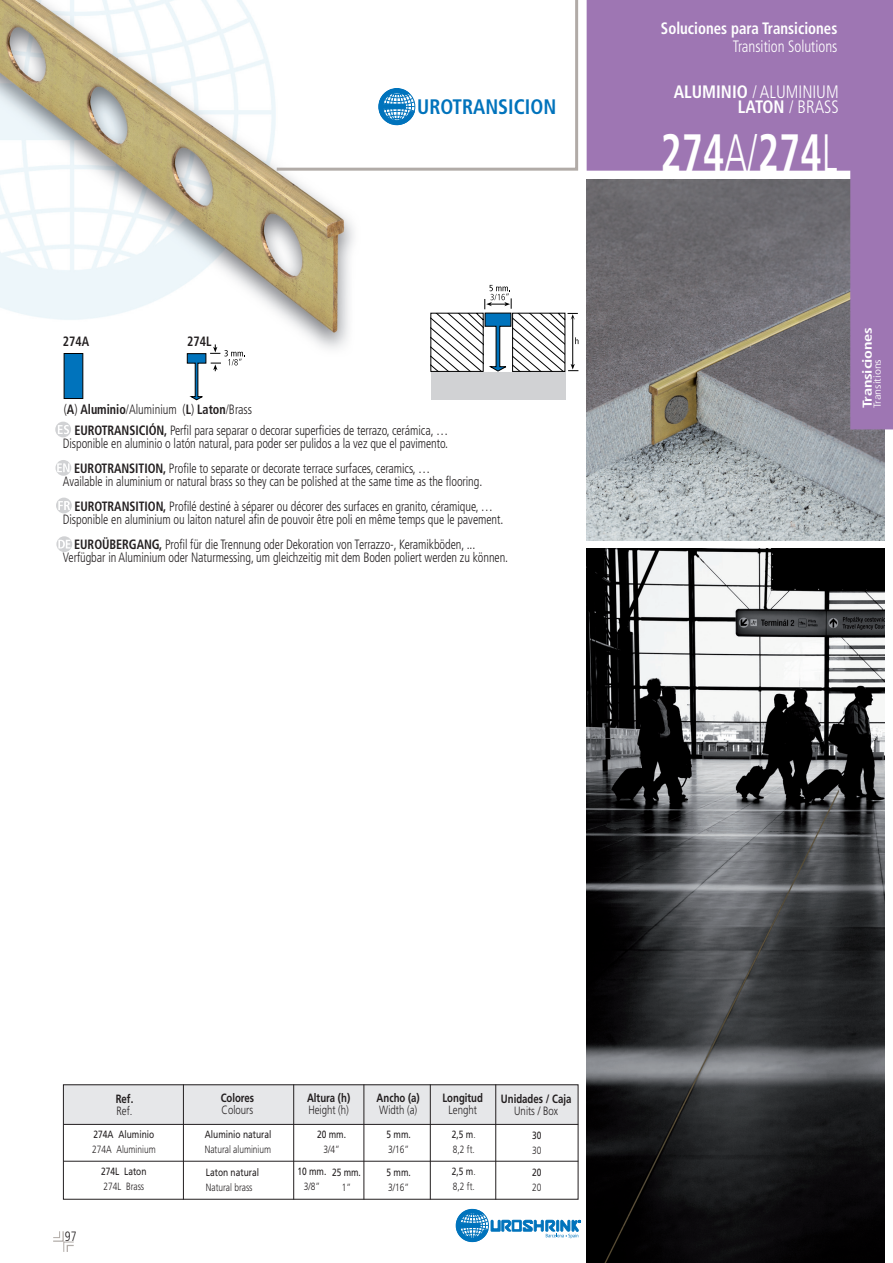
<style>
.page{position:relative;width:893px;height:1263px;background:#fff}
.page>*{position:absolute;margin:0;border:0;box-sizing:border-box;transform-origin:0 0}
.t1{font:700 condensed 52.5px "Frutiger";color:#fff;scale:.78 1}
.t2{font:700 condensed 21px "Frutiger";color:#0073bc;scale:.95 1}
.t3{font:300 condensed 18px/15px "Frutiger";color:#fff;text-align:right;scale:.95 1}
.t4{font:700 condensed 16.5px "Frutiger";color:#fff;scale:.9 1}
.t5{font:300 condensed 16.5px "Frutiger";color:#fff;scale:.9 1}
.t6{font:300 condensed 13.5px/12.8px "Frutiger";letter-spacing:-.005em;color:#231f20;scale:.9 1}
.t7{font:700 condensed 13.5px "Frutiger";color:#231f20;scale:.9 1}
.t8{font:700 condensed 12.9px "Frutiger";letter-spacing:-.01em;color:#fff;scale:1.27 1}
.t9{font:700 12px "Frutiger";color:#231f20;scale:.8 1}
.t10{font:300 12px "Frutiger";color:#231f20;scale:.8 1}
.t11{font:300 10.5px/15px "Frutiger";color:#231f20;scale:.8 1}
.t12{font:10.5px "Frutiger";color:#231f20;scale:.8 1}
.t13{font:300 condensed 10.2px "Frutiger";color:#fff;scale:1.27 1}
.s1{font-weight:700}
.s2{font-weight:300}
.s3{font-weight:400}
</style>
<div class="page">
<img style="left:587px;top:548px;width:297px;height:715px">
<img style="left:587px;top:429px;width:297px;height:112px">
<svg style="left:587px;top:0;width:306px;height:429px;background:#8b7795"></svg>
<img style="left:0;top:0;width:354px;height:363px">
<svg style="left:455px;top:1209px;width:126px;height:33px"></svg>
<svg style="left:53px;top:1231px;width:21px;height:21px"></svg>
<div style="left:55px;top:422px;width:16px;height:15px;background:#d1d2d4;border-radius:50%"></div>
<svg style="left:58px;top:425px;width:11px;height:9px"></svg>
<div style="left:56px;top:460px;width:15px;height:16px;background:#d1d2d4;border-radius:50%"></div>
<svg style="left:57px;top:463px;width:13px;height:9px"></svg>
<div style="left:56px;top:498px;width:16px;height:15px;background:#d1d2d4;border-radius:50%"></div>
<svg style="left:58px;top:501px;width:12px;height:9px"></svg>
<svg style="left:56px;top:536px;width:16px;height:16px"></svg>
<svg style="left:58px;top:540px;width:13px;height:8px"></svg>
<div style="left:63px;top:1084px;width:515px;height:40px;background:#e6e7e9"></div>
<div style="left:63px;top:1084px;width:515px;height:115px;border:1px solid #231f20"></div>
<hr style="left:63px;top:1124px;width:515px;height:1px;background:#231f20">
<hr style="left:63px;top:1161px;width:515px;height:1px;background:#231f20">
<hr style="left:183px;top:1084px;width:1px;height:115px;background:#231f20">
<hr style="left:293px;top:1084px;width:1px;height:115px;background:#231f20">
<hr style="left:363px;top:1084px;width:1px;height:115px;background:#231f20">
<hr style="left:430px;top:1084px;width:1px;height:115px;background:#231f20">
<hr style="left:495px;top:1084px;width:1px;height:115px;background:#231f20">
<div style="left:431px;top:373px;width:134px;height:27px;background:#d1d2d4"></div>
<svg style="left:430px;top:285px;width:148px;height:87px"></svg>
<div style="left:64px;top:353px;width:19px;height:46px;background:#0073bc;border:1px solid #000"></div>
<svg style="left:187px;top:344px;width:58px;height:56px"></svg>
<svg style="left:274px;top:0;width:305px;height:172px"></svg>
<p class="t7" style="left:63px;top:334px;width:31px">274A</p>
<p class="t7" style="left:187px;top:334px;width:29px">274L</p>
<p class="t6" style="left:64px;top:403px;width:211px">(<span class="s1">A</span>) <span class="s1">Aluminio</span>/Aluminium (<span class="s1">L</span>) <span class="s1">Laton</span>/Brass</p>
<h2 class="t2" style="left:417px;top:94px;width:148px">UROTRANSICION</h2>
<p class="t6" style="left:63px;top:424px;width:430px;text-align:right"><span class="s1">EUROTRANSICIÓN,</span> Perfil para separar o decorar superficies de terrazo, cerámica, …<br>Disponible en aluminio o latón natural, para poder ser pulidos a la vez que el pavimento.</p>
<p class="t6" style="left:63px;top:462px;width:468px;text-indent:11px"><span class="s1">EUROTRANSITION,</span> Profile to separate or decorate terrace surfaces, ceramics, …<br>Available in aluminium or natural brass so they can be polished at the same time as the flooring.</p>
<p class="t6" style="left:63px;top:500px;width:491px;text-align:center"><span class="s1">EUROTRANSITION,</span> Profilé destiné à séparer ou décorer des surfaces en granito, céramique, …<br>Disponible en aluminium ou laiton naturel afin de pouvoir être poli en même temps que le pavement.</p>
<p class="t6" style="left:63px;top:539px;width:496px;text-indent:11px"><span class="s1">EUROÜBERGANG,</span> Profil für die Trennung oder Dekoration von Terrazzo-, Keramikböden, ...<br>Verfügbar in Aluminium oder Naturmessing, um gleichzeitig mit dem Boden poliert werden zu können.</p>
<p class="t4" style="left:661px;top:18px;width:198px">Soluciones para Transiciones</p>
<p class="t5" style="left:733px;top:37px;width:118px">Transition Solutions</p>
<h3 class="t3" style="left:674px;top:85px;width:175px"><span class="s1">ALUMINIO</span> / ALUMINIUM<br><span class="s1">LATON</span> / BRASS</h3>
<h1 class="t1" style="left:661px;top:122px;width:229px">274<span class="s2">A/</span>274<span class="s2">L</span></h1>
<p class="t8" style="left:860px;top:408px;width:66px;rotate:-90deg">Transiciones</p>
<p class="t13" style="left:872px;top:408px;width:40px;rotate:-90deg">Transitions</p>
<p class="t6" style="left:65px;top:1230px;width:14px">97</p>
<p class="t9" style="left:116px;top:1091px;width:24px">Ref.</p>
<p class="t10" style="left:117px;top:1103px;width:22px">Ref.</p>
<p class="t12" style="left:94px;top:1128px;width:77px">274A Aluminio</p>
<p class="t11" style="left:92px;top:1142px;width:81px">274A Aluminium</p>
<p class="t12" style="left:101px;top:1165px;width:58px">274L Laton</p>
<p class="t11" style="left:104px;top:1179px;width:52px">274L Brass</p>
<p class="t9" style="left:221px;top:1091px;width:43px">Colores</p>
<p class="t10" style="left:222px;top:1103px;width:41px">Colours</p>
<p class="t9" style="left:307px;top:1091px;width:55px">Altura (h)</p>
<p class="t10" style="left:308px;top:1103px;width:52px">Height (h)</p>
<p class="t9" style="left:377px;top:1091px;width:55px">Ancho (a)</p>
<p class="t10" style="left:379px;top:1103px;width:49px">Width (a)</p>
<p class="t9" style="left:442px;top:1091px;width:52px">Longitud</p>
<p class="t10" style="left:449px;top:1103px;width:37px">Lenght</p>
<p class="t9" style="left:501px;top:1091px;width:90px">Unidades / Caja</p>
<p class="t10" style="left:514px;top:1104px;width:56px">Units / Box</p>
<p class="t12" style="left:205px;top:1128px;width:85px">Aluminio natural</p>
<p class="t11" style="left:205px;top:1142px;width:84px">Natural aluminium</p>
<p class="t12" style="left:317px;top:1128px;width:38px">20 mm.</p>
<p class="t11" style="left:323px;top:1141px;width:22px">3/4”</p>
<p class="t12" style="left:387px;top:1128px;width:32px">5 mm.</p>
<p class="t11" style="left:388px;top:1141px;width:28px">3/16”</p>
<p class="t11" style="left:452px;top:1127px;width:31px"><span class="s3">2,5 m</span>.<br>8,2 ft.</p>
<p class="t12" style="left:532px;top:1129px;width:13px">30</p>
<p class="t11" style="left:532px;top:1142px;width:13px">30</p>
<p class="t12" style="left:206px;top:1166px;width:68px">Laton natural</p>
<p class="t11" style="left:206px;top:1180px;width:60px">Natural brass</p>
<p class="t12" style="left:297px;top:1165px;width:38px">10 mm.</p>
<p class="t11" style="left:304px;top:1179px;width:22px">3/8”</p>
<p class="t12" style="left:332px;top:1166px;width:38px">25 mm.</p>
<p class="t11" style="left:342px;top:1179px;width:13px">1”</p>
<p class="t12" style="left:387px;top:1166px;width:32px">5 mm.</p>
<p class="t11" style="left:388px;top:1179px;width:28px">3/16”</p>
<p class="t11" style="left:452px;top:1164px;width:31px"><span class="s3">2,5 m</span>.<br>8,2 ft.</p>
<p class="t12" style="left:532px;top:1166px;width:13px">20</p>
<p class="t11" style="left:532px;top:1179px;width:13px">20</p>
</div>
